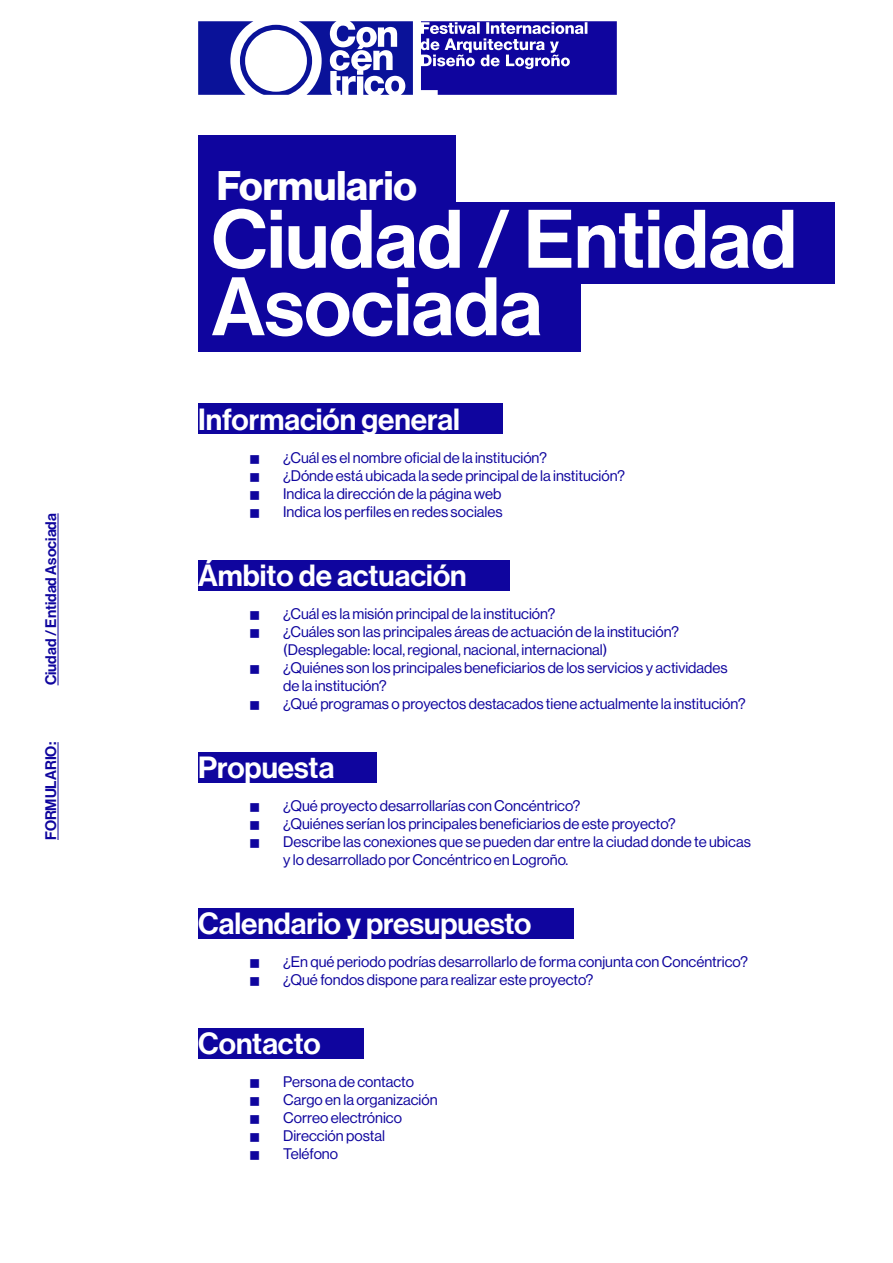
<style>
.page{position:relative;width:893px;height:1263px;background:#fff}
.page>*{position:absolute;margin:0;border:0;box-sizing:border-box;transform-origin:0 0}
.t1{font:81px/67.5px "N Haas Grotesk DS Pro 65 Md";color:#fff}
.t2{font:40.5px "N Haas Grotesk DS Pro 75 Bd";color:#fff}
.t3{font:30px "N Haas Grotesk DS Pro 65 Md";color:#fff}
.t4{font:15px/18px "N Haas Grotesk DS Pro 55 Rg";color:#0f059e}
.t5{font:15px "N Haas Grotesk DS Pro 65 Md";color:#0f059e}
</style>
<div class="page">
<hr style="left:58px;top:513px;width:1px;height:172px;background:#0f059e">
<hr style="left:58px;top:742px;width:1px;height:98px;background:#0f059e">
<div style="left:198px;top:404px;width:304px;height:30px;background:#0f059e"></div>
<div style="left:198px;top:560px;width:311px;height:30px;background:#0f059e"></div>
<div style="left:198px;top:752px;width:179px;height:30px;background:#0f059e"></div>
<div style="left:198px;top:908px;width:376px;height:30px;background:#0f059e"></div>
<div style="left:198px;top:1028px;width:165px;height:30px;background:#0f059e"></div>
<div style="left:198px;top:135px;width:257px;height:81px;background:#0f059e"></div>
<div style="left:198px;top:203px;width:637px;height:81px;background:#0f059e"></div>
<div style="left:198px;top:270px;width:382px;height:81px;background:#0f059e"></div>
<svg style="left:198px;top:21px;width:215px;height:74px"></svg>
<svg style="left:421px;top:21px;width:196px;height:74px;background:#3931af"></svg>
<p class="t5" style="left:42px;top:685px;width:174px;rotate:-90deg">Ciudad / Entidad Asociada</p>
<p class="t5" style="left:42px;top:840px;width:99px;rotate:-90deg">FORMULARIO:</p>
<h2 class="t2" style="left:217px;top:162px;width:202px">Formulario</h2>
<h1 class="t1" style="left:212px;top:207px;width:587px">Ciudad / Entidad<br>Asociada</h1>
<h3 class="t3" style="left:198px;top:402px;width:263px">Información general</h3>
<p class="t4" style="left:283px;top:449px;width:343px">¿Cuál es el nombre oficial de la institución?<br>¿Dónde está ubicada la sede principal de la institución?<br>Indica la dirección de la página web<br>Indica los perfiles en redes sociales</p>
<h3 class="t3" style="left:198px;top:558px;width:270px">Ámbito de actuación</h3>
<p class="t4" style="left:283px;top:605px;width:464px">¿Cuál es la misión principal de la institución?<br>¿Cuáles son las principales áreas de actuación de la institución? (Desplegable: local, regional, nacional, internacional)<br>¿Quiénes son los principales beneficiarios de los servicios y actividades de la institución?<br>¿Qué programas o proyectos destacados tiene actualmente la institución?</p>
<h3 class="t3" style="left:198px;top:750px;width:138px">Propuesta</h3>
<p class="t4" style="left:283px;top:797px;width:469px">¿Qué proyecto desarrollarías con Concéntrico?<br>¿Quiénes serían los principales beneficiarios de este proyecto?<br>Describe las conexiones que se pueden dar entre la ciudad donde te ubicas y lo desarrollado por Concéntrico en Logroño.</p>
<h3 class="t3" style="left:198px;top:906px;width:335px">Calendario y presupuesto</h3>
<p class="t4" style="left:283px;top:953px;width:466px">¿En qué periodo podrías desarrollarlo de forma conjunta con Concéntrico? ¿Qué fondos dispone para realizar este proyecto?</p>
<h3 class="t3" style="left:198px;top:1026px;width:124px">Contacto</h3>
<p class="t4" style="left:283px;top:1073px;width:156px">Persona de contacto<br>Cargo en la organización<br>Correo electrónico<br>Dirección postal<br>Teléfono</p>
</div>
